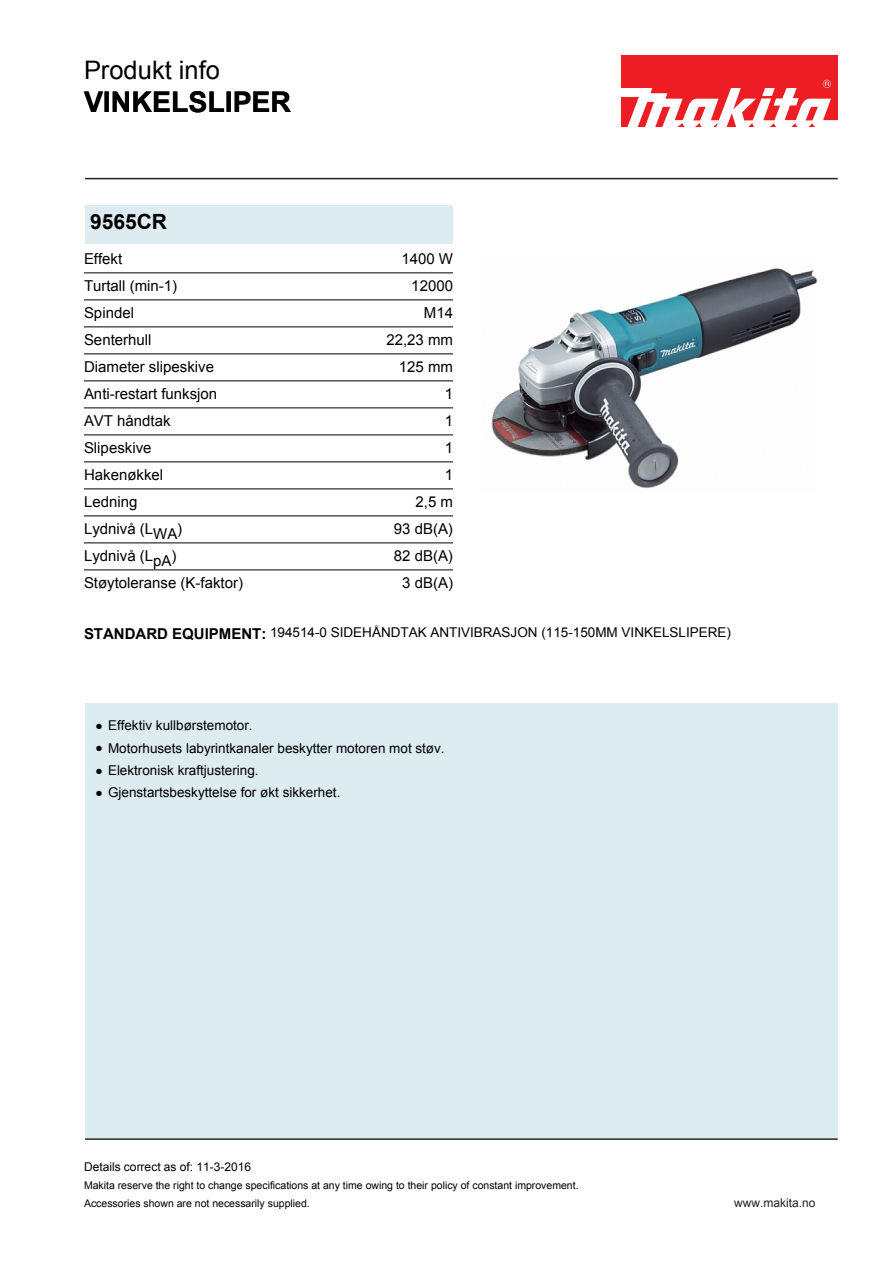
<style>
.page{position:relative;width:893px;height:1263px;background:#fff}
.page>*{position:absolute;margin:0;border:0;box-sizing:border-box;transform-origin:0 0}
.t1{font:700 28.5px "Arial";color:#000}
.t2{font:25.5px "Arial";color:#000}
.t3{font:700 21px "Arial";color:#000}
.t4{font:15px "Arial";color:#000}
.t5{font:13.5px "Arial";color:#000}
.t6{font:12px "Arial";color:#000}
.t7{font:12px "Arial";color:#231f20}
.t8{font:10.5px/18px "Arial";color:#000}
.s1{font-weight:700;font-size:15px}
</style>
<div class="page">
<img style="left:491px;top:268px;width:327px;height:220px">
<div style="left:85px;top:703px;width:753px;height:435px;background:#dcecf1"></div>
<div style="left:85px;top:205px;width:368px;height:38px;background:#dcecf1"></div>
<div style="left:621px;top:56px;width:217px;height:71px;background:#ee1d23"></div>
<svg style="left:621px;top:80px;width:217px;height:47px"></svg>
<hr style="left:85px;top:178px;width:753px;height:1px;background:#231f20">
<hr style="left:85px;top:1138px;width:753px;height:2px;background:#231f20">
<hr style="left:84px;top:273px;width:369px;height:1px;background:#000">
<hr style="left:84px;top:300px;width:369px;height:1px;background:#000">
<hr style="left:84px;top:327px;width:369px;height:1px;background:#000">
<hr style="left:84px;top:354px;width:369px;height:1px;background:#000">
<hr style="left:84px;top:381px;width:369px;height:1px;background:#000">
<hr style="left:84px;top:408px;width:369px;height:1px;background:#000">
<hr style="left:84px;top:435px;width:369px;height:1px;background:#000">
<hr style="left:84px;top:462px;width:369px;height:1px;background:#000">
<hr style="left:84px;top:489px;width:369px;height:1px;background:#000">
<hr style="left:84px;top:516px;width:369px;height:1px;background:#000">
<hr style="left:84px;top:543px;width:369px;height:1px;background:#000">
<hr style="left:84px;top:570px;width:369px;height:1px;background:#000">
<h2 class="t2" style="left:84px;top:56px;width:137px">Produkt info</h2>
<h1 class="t1" style="left:84px;top:87px;width:209px">VINKELSLIPER</h1>
<h3 class="t3" style="left:90px;top:210px;width:79px">9565CR</h3>
<p class="t4" style="left:84px;top:250px;width:40px">Effekt</p>
<p class="t4" style="left:401px;top:250px;width:53px">1400 W</p>
<p class="t4" style="left:84px;top:277px;width:95px">Turtall (min-1)</p>
<p class="t4" style="left:411px;top:277px;width:43px">12000</p>
<p class="t4" style="left:84px;top:304px;width:52px">Spindel</p>
<p class="t4" style="left:424px;top:304px;width:31px">M14</p>
<p class="t4" style="left:84px;top:331px;width:69px">Senterhull</p>
<p class="t4" style="left:386px;top:331px;width:68px">22,23 mm</p>
<p class="t4" style="left:84px;top:358px;width:131px">Diameter slipeskive</p>
<p class="t4" style="left:399px;top:358px;width:56px">125 mm</p>
<p class="t4" style="left:84px;top:385px;width:135px">Anti-restart funksjon</p>
<p class="t4" style="left:445px;top:385px;width:10px">1</p>
<p class="t4" style="left:84px;top:412px;width:88px">AVT håndtak</p>
<p class="t4" style="left:445px;top:412px;width:10px">1</p>
<p class="t4" style="left:84px;top:439px;width:69px">Slipeskive</p>
<p class="t4" style="left:445px;top:439px;width:10px">1</p>
<p class="t4" style="left:84px;top:466px;width:81px">Hakenøkkel</p>
<p class="t4" style="left:445px;top:466px;width:10px">1</p>
<p class="t4" style="left:84px;top:493px;width:55px">Ledning</p>
<p class="t4" style="left:415px;top:493px;width:39px">2,5 m</p>
<p class="t4" style="left:84px;top:520px;width:100px">Lydnivå (LWA)</p>
<p class="t4" style="left:394px;top:520px;width:61px">93 dB(A)</p>
<p class="t4" style="left:84px;top:547px;width:94px">Lydnivå (LpA)</p>
<p class="t4" style="left:394px;top:547px;width:61px">82 dB(A)</p>
<p class="t4" style="left:84px;top:574px;width:161px">Støytoleranse (K-faktor)</p>
<p class="t4" style="left:402px;top:574px;width:52px">3 dB(A)</p>
<p class="t5" style="left:84px;top:625px;width:648px"><span class="s1">STANDARD EQUIPMENT:</span> 194514-0 SIDEHÅNDTAK ANTIVIBRASJON (115-150MM VINKELSLIPERE)</p>
<p class="t5" style="left:96px;top:718px;width:158px">● Effektiv kullbørstemotor.</p>
<p class="t5" style="left:96px;top:740px;width:350px">● Motorhusets labyrintkanaler beskytter motoren mot støv.</p>
<p class="t5" style="left:96px;top:763px;width:164px">● Elektronisk kraftjustering.</p>
<p class="t5" style="left:96px;top:785px;width:246px">● Gjenstartsbeskyttelse for økt sikkerhet.</p>
<p class="t6" style="left:84px;top:1160px;width:169px">Details correct as of: 11-3-2016</p>
<p class="t8" style="left:84px;top:1176px;width:496px">Makita reserve the right to change specifications at any time owing to their policy of constant improvement.<br>Accessories shown are not necessarily supplied.</p>
<p class="t7" style="left:734px;top:1196px;width:83px">www.makita.no</p>
</div>
